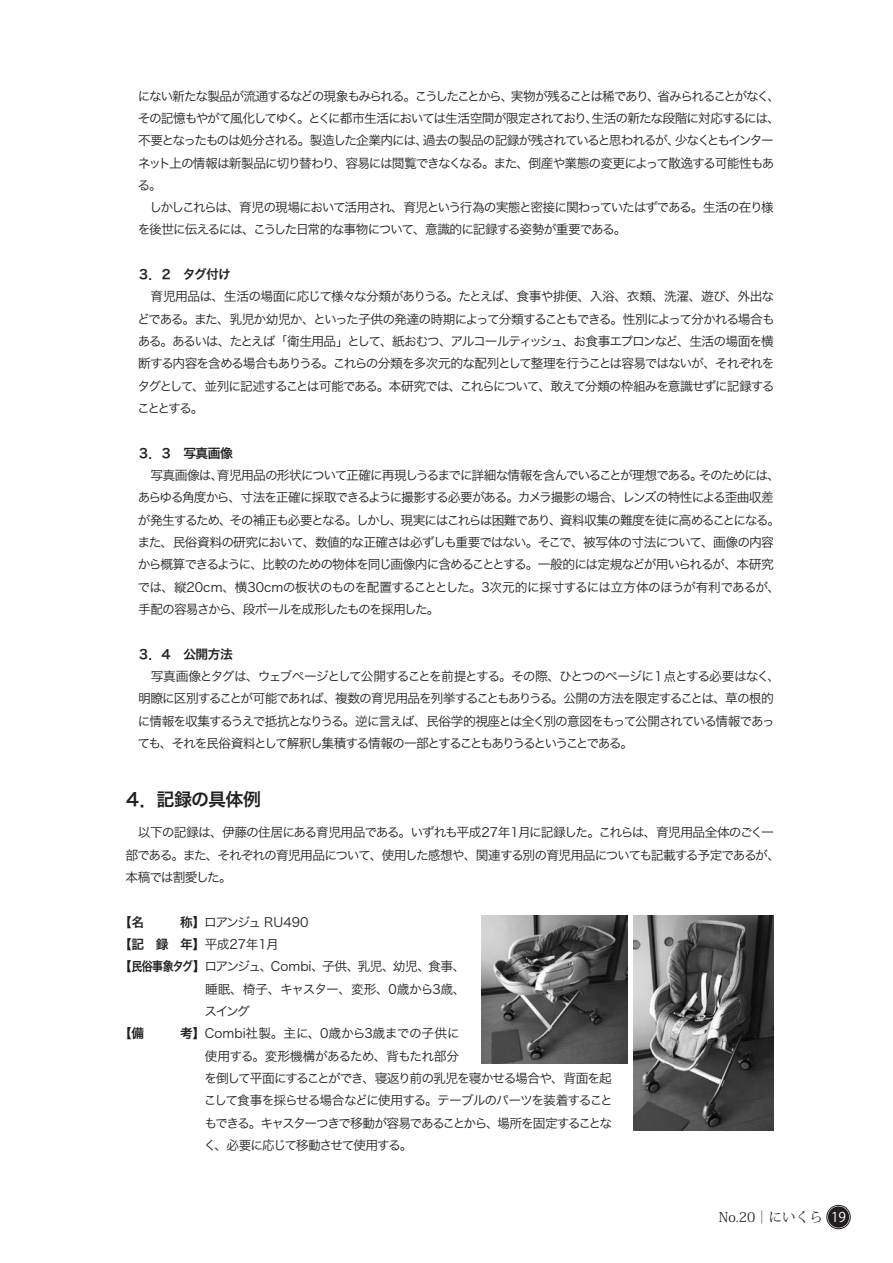
<style>
.page{position:relative;width:893px;height:1263px;background:#fff}
.page>*{position:absolute;margin:0;border:0;box-sizing:border-box;transform-origin:0 0}
.t1{font:18px "Hira Kaku Pro N W6";letter-spacing:-.035em;color:#231f20}
.t2{font:13.5px "Koz Min Pro";color:#231f20}
.t3{font:12.75px/22.4px "Hira Kaku Pro N W3";letter-spacing:-.09em;color:#231f20}
.t4{font:12.75px "Hira Kaku Pro N W6";letter-spacing:-.04em;color:#231f20}
.t5{font:12.75px "Hira Kaku Pro N W3";letter-spacing:-.12em;color:#231f20}
.t6{font:12.75px "Hira Kaku Pro N W3";letter-spacing:-.04em;color:#231f20}
.t7{font:12.75px "Hira Kaku Pro N W3";letter-spacing:-.01em;color:#231f20}
.t8{font:12.75px "Hira Kaku Pro N W3";letter-spacing:-.05em;color:#231f20}
.t9{font:12.75px "Hira Kaku Pro N W3";letter-spacing:-.055em;color:#231f20}
.t10{font:12.75px "Hira Kaku Pro N W3";letter-spacing:-.06em;color:#231f20}
.s1{font-family:"Hira Kaku Pro N W6"}
.s2{font-family:"Hira Kaku Pro N W3"}
.s3{font-family:"Koz Go Pro";color:#fff}
</style>
<div class="page">
<div style="left:828px;top:1206px;width:21px;height:22px;background:#231f20;border-radius:50%"></div>
<div style="left:827px;top:1205px;width:23px;height:24px;border:1px solid #231f20;border-radius:50%"></div>
<img style="left:481px;top:915px;width:146px;height:148px">
<img style="left:633px;top:915px;width:141px;height:215px">
<p class="t3" style="left:137px;top:84px;width:644px">にない新たな製品が流通するなどの現象もみられる。こうしたことから、実物が残ることは稀であり、省みられることがなく、その記憶もやがて風化してゆく。とくに都市生活においては生活空間が限定されており、生活の新たな段階に対応するには、不要となったものは処分される。製造した企業内には、過去の製品の記録が残されていると思われるが、少なくともインターネット上の情報は新製品に切り替わり、容易には閲覧できなくなる。また、倒産や業態の変更によって散逸する可能性もある。<br>　しかしこれらは、育児の現場において活用され、育児という行為の実態と密接に関わっていたはずである。生活の在り様を後世に伝えるには、こうした日常的な事物について、意識的に記録する姿勢が重要である。</p>
<p class="t4" style="left:137px;top:263px;width:95px">３．２　タグ付け</p>
<p class="t3" style="left:137px;top:285px;width:639px;text-align:justify">　育児用品は、生活の場面に応じて様々な分類がありうる。たとえば、食事や排便、入浴、衣類、洗濯、遊び、外出などである。また、乳児か幼児か、といった子供の発達の時期によって分類することもできる。性別によって分かれる場合もある。あるいは、たとえば「衛生用品」として、紙おむつ、アルコールティッシュ、お食事エプロンなど、生活の場面を横断する内容を含める場合もありうる。これらの分類を多次元的な配列として整理を行うことは容易ではないが、それぞれをタグとして、並列に記述することは可能である。本研究では、これらについて、敢えて分類の枠組みを意識せずに記録することとする。</p>
<p class="t4" style="left:137px;top:441px;width:97px">３．３　写真画像</p>
<p class="t3" style="left:138px;top:463px;width:644px">　写真画像は、育児用品の形状について正確に再現しうるまでに詳細な情報を含んでいることが理想である。そのためには、あらゆる角度から、寸法を正確に採取できるように撮影する必要がある。カメラ撮影の場合、レンズの特性による歪曲収差が発生するため、その補正も必要となる。しかし、現実にはこれらは困難であり、資料収集の難度を徒に高めることになる。また、民俗資料の研究において、数値的な正確さは必ずしも重要ではない。そこで、被写体の寸法について、画像の内容から概算できるように、比較のための物体を同じ画像内に含めることとする。一般的には定規などが用いられるが、本研究では、縦20cm、横30cmの板状のものを配置することとした。3次元的に採寸するには立方体のほうが有利であるが、手配の容易さから、段ボールを成形したものを採用した。</p>
<p class="t4" style="left:137px;top:642px;width:97px">３．４　公開方法</p>
<p class="t3" style="left:138px;top:664px;width:644px">　写真画像とタグは、ウェブページとして公開することを前提とする。その際、ひとつのページに１点とする必要はなく、明瞭に区別することが可能であれば、複数の育児用品を列挙することもありうる。公開の方法を限定することは、草の根的に情報を収集するうえで抵抗となりうる。逆に言えば、民俗学的視座とは全く別の意図をもって公開されている情報であっても、それを民俗資料として解釈し集積する情報の一部とすることもありうるということである。</p>
<h1 class="t1" style="left:124px;top:783px;width:139px">４．記録の具体例</h1>
<p class="t3" style="left:125px;top:820px;width:656px">　以下の記録は、伊藤の住居にある育児用品である。いずれも平成27年1月に記録した。これらは、育児用品全体のごく一部である。また、それぞれの育児用品について、使用した感想や、関連する別の育児用品についても記載する予定であるが、本稿では割愛した。</p>
<p class="t10" style="left:119px;top:910px;width:191px"><span class="s1">【名　　　称】</span>ロアンジュ RU490</p>
<p class="t4" style="left:119px;top:932px;width:161px">【記　録　年】<span class="s2">平成27年1月</span></p>
<p class="t6" style="left:119px;top:955px;width:348px"><span class="s1">【民俗事象タグ】</span>ロアンジュ、Combi、子供、乳児、幼児、食事、</p>
<p class="t8" style="left:205px;top:977px;width:262px">睡眠、椅子、キャスター、変形、0歳から3歳、</p>
<p class="t3" style="left:204px;top:999px;width:47px">スイング</p>
<p class="t7" style="left:119px;top:1022px;width:342px"><span class="s1">【備　　　考】</span>Combi社製。主に、0歳から3歳までの子供に</p>
<p class="t9" style="left:205px;top:1044px;width:256px">使用する。変形機構があるため、背もたれ部分</p>
<p class="t3" style="left:204px;top:1066px;width:409px">を倒して平面にすることができ、寝返り前の乳児を寝かせる場合や、背面を起</p>
<p class="t3" style="left:204px;top:1088px;width:410px">こして食事を採らせる場合などに使用する。テーブルのパーツを装着すること</p>
<p class="t5" style="left:204px;top:1111px;width:409px">もできる。キャスターつきで移動が容易であることから、場所を固定することな</p>
<p class="t3" style="left:204px;top:1133px;width:210px">く、必要に応じて移動させて使用する。</p>
<p class="t2" style="left:719px;top:1208px;width:129px">No.20｜にいくら <span class="s3">19</span></p>
</div>
